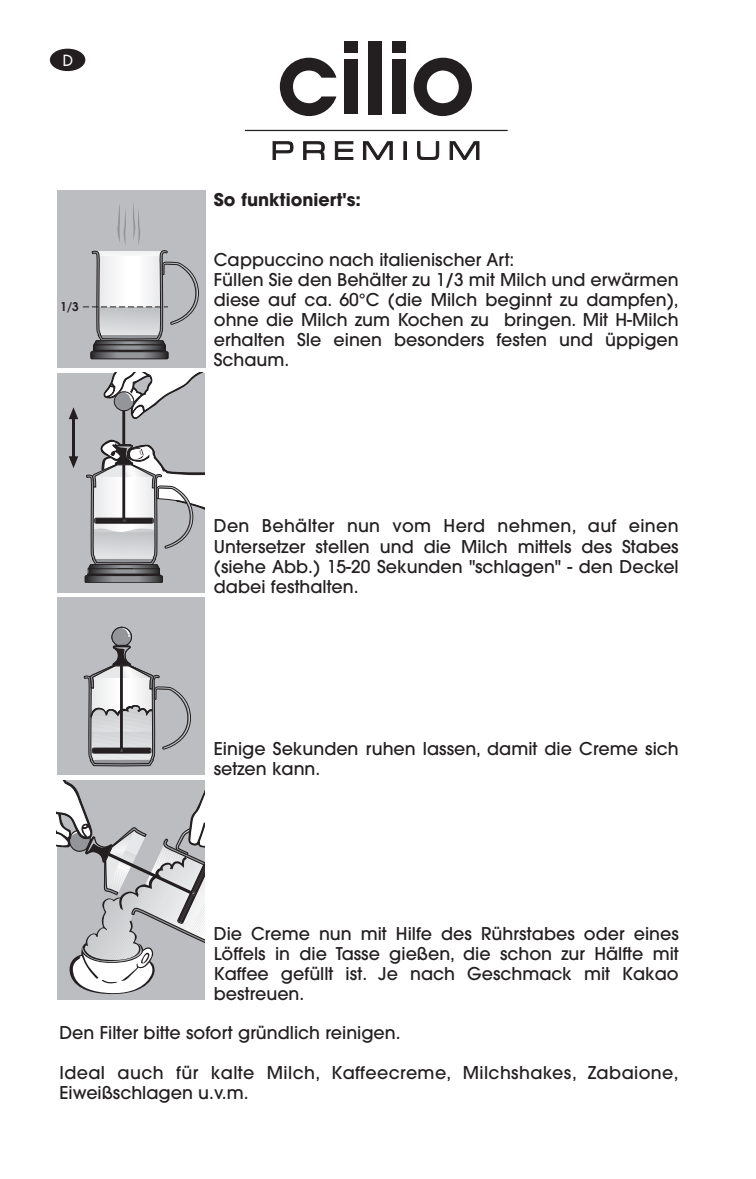
<style>
.page{position:relative;width:756px;height:1179px;background:#fff}
.page>*{position:absolute;margin:0;border:0;box-sizing:border-box;transform-origin:0 0}
.t1{font:500 17.5px/20px "Avant Garde";color:#231f20}
.t2{font:500 17.5px/20px "Avant Garde";letter-spacing:.02em;color:#231f20}
.t3{font:700 17.5px "Avant Garde";color:#231f20}
.t4{font:15px "Futura";color:#fff}
.t5{font:600 12px "Avant Garde";color:#231f20}
</style>
<div class="page">
<div style="left:50px;top:49px;width:35px;height:22px;background:#231f20;border-radius:50%"></div>
<div style="left:344px;top:59px;width:14px;height:55px;background:#231f20"></div>
<div style="left:344px;top:41px;width:14px;height:12px;background:#231f20"></div>
<div style="left:368px;top:41px;width:13px;height:73px;background:#231f20"></div>
<div style="left:392px;top:59px;width:13px;height:55px;background:#231f20"></div>
<div style="left:392px;top:41px;width:13px;height:12px;background:#231f20"></div>
<svg style="left:280px;top:58px;width:56px;height:58px"></svg>
<svg style="left:413px;top:58px;width:58px;height:58px"></svg>
<hr style="left:245px;top:130px;width:262px;height:1px;background:#231f20">
<svg style="left:449px;top:141px;width:30px;height:19px"></svg>
<svg style="left:417px;top:141px;width:22px;height:19px"></svg>
<div style="left:403px;top:141px;width:3px;height:19px;border:1px solid #231f20"></div>
<svg style="left:363px;top:141px;width:29px;height:19px"></svg>
<svg style="left:334px;top:141px;width:19px;height:19px"></svg>
<svg style="left:303px;top:141px;width:21px;height:19px"></svg>
<svg style="left:272px;top:141px;width:21px;height:19px"></svg>
<div style="left:57px;top:373px;width:148px;height:219px;background:#bcbdc0"></div>
<div style="left:85px;top:575px;width:78px;height:8px;border:1px solid #231f20"></div>
<hr style="left:122px;top:409px;width:3px;height:109px;background:#231f20">
<svg style="left:85px;top:439px;width:120px;height:143px"></svg>
<hr style="left:72px;top:418px;width:3px;height:39px;background:#231f20">
<svg style="left:69px;top:407px;width:9px;height:12px"></svg>
<svg style="left:69px;top:456px;width:9px;height:12px"></svg>
<svg style="left:103px;top:373px;width:99px;height:47px"></svg>
<div style="left:57px;top:190px;width:148px;height:178px;background:#bcbdc0"></div>
<svg style="left:83px;top:204px;width:116px;height:155px"></svg>
<div style="left:57px;top:597px;width:148px;height:177px;background:#bcbdc0"></div>
<svg style="left:84px;top:627px;width:107px;height:139px"></svg>
<div style="left:57px;top:779px;width:148px;height:220px;background:#bcbdc0"></div>
<svg style="left:57px;top:779px;width:148px;height:214px"></svg>
<p class="t4" style="left:63px;top:52px;width:11px">D</p>
<p class="t5" style="left:60px;top:299px;width:20px">1/3</p>
<p class="t3" style="left:214px;top:193px;width:149px">So funktioniert's:</p>
<p class="t1" style="left:214px;top:251px;width:466px">Cappuccino nach italienischer Art:<br>Füllen Sie den Behälter zu 1/3 mit Milch und erwärmen diese auf ca. 60°C (die Milch beginnt zu dampfen), ohne die Milch zum Kochen zu bringen. Mit H-Milch erhalten SIe einen besonders festen und üppigen Schaum.</p>
<p class="t1" style="left:214px;top:517px;width:466px;text-align:justify">Den Behälter nun vom Herd nehmen, auf einen Untersetzer stellen und die Milch mittels des Stabes (siehe Abb.) 15-20 Sekunden "schlagen" - den Deckel dabei festhalten.</p>
<p class="t1" style="left:214px;top:740px;width:466px">Einige Sekunden ruhen lassen, damit die Creme sich setzen kann.</p>
<p class="t1" style="left:214px;top:925px;width:466px;text-align:justify">Die Creme nun mit Hilfe des Rührstabes oder eines Löffels in die Tasse gießen, die schon zur Hälfte mit Kaffee gefüllt ist. Je nach Geschmack mit Kakao bestreuen.</p>
<p class="t1" style="left:59px;top:1024px;width:342px">Den Filter bitte sofort gründlich reinigen.</p>
<p class="t2" style="left:59px;top:1064px;width:620px">Ideal auch für kalte Milch, Kaffeecreme, Milchshakes, Zabaione,<br>Eiweißschlagen u.v.m.</p>
</div>
